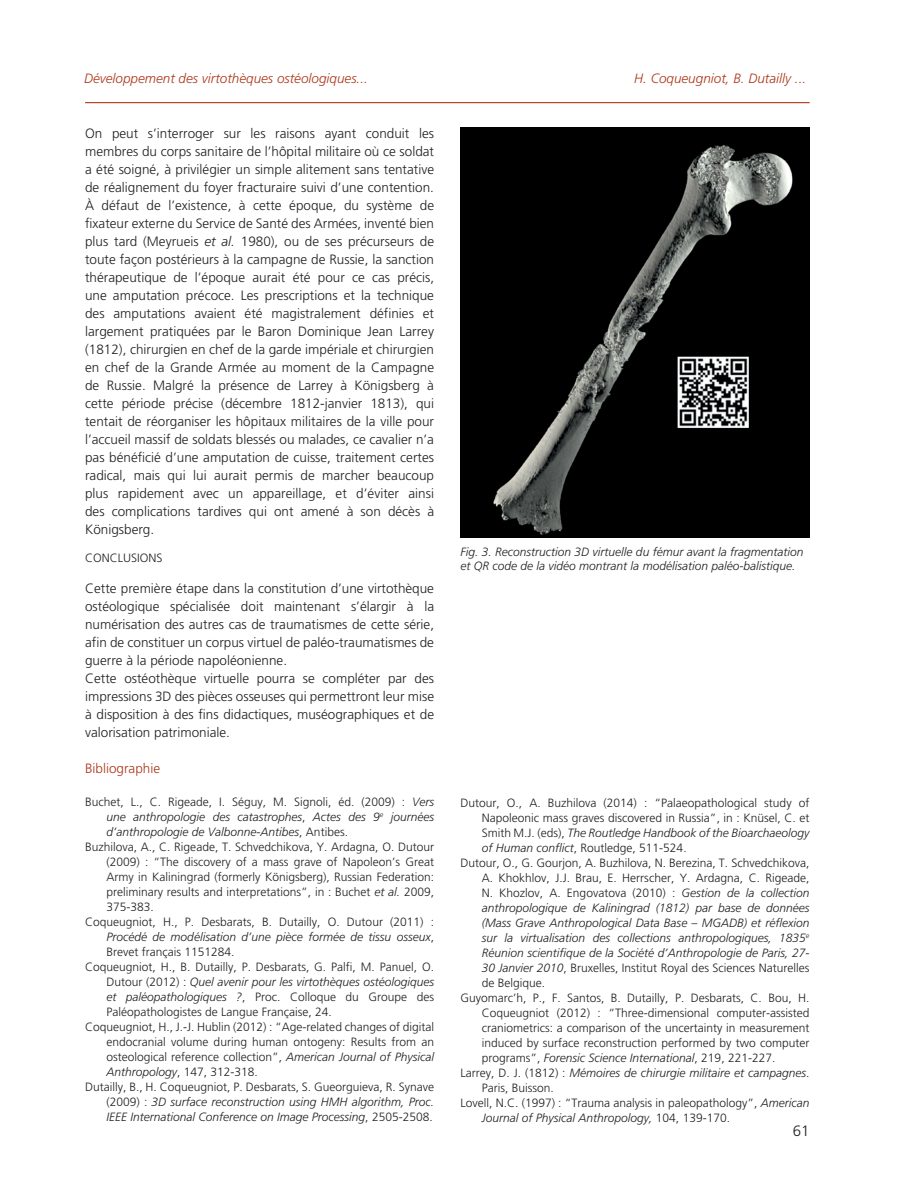
<style>
.page{position:relative;width:915px;height:1191px;background:#fff}
.page>*{position:absolute;margin:0;border:0;box-sizing:border-box;transform-origin:0 0}
.t1{font:300 15px "Frutiger";color:#231f20}
.t2{font:300 13.5px/18px "Frutiger";color:#231f20;text-align:justify}
.t3{font:italic 300 13.5px "Frutiger";color:#ad371a}
.t4{font:300 13.5px "Frutiger";color:#ad371a}
.t5{font:300 12px "Frutiger";color:#231f20}
.t6{font:italic 300 12px/14.4px "Frutiger";color:#231f20}
.s1{font-style:italic}
.s2{font-style:normal}
</style>
<div class="page">
<hr style="left:85px;top:102px;width:724px;height:1px;background:#ad371a">
<img style="left:460px;top:128px;width:349px;height:410px">
<p class="t3" style="left:84px;top:70px;width:285px">Développement des virtothèques ostéologiques...</p>
<p class="t3" style="left:634px;top:70px;width:173px">H. Coqueugniot, B. Dutailly ...</p>
<p class="t2" style="left:85px;top:124px;width:350px">On peut s’interroger sur les raisons ayant conduit les membres du corps sanitaire de l’hôpital militaire où ce soldat a été soigné, à privilégier un simple alitement sans tentative de réalignement du foyer fracturaire suivi d’une contention.<br>À défaut de l’existence, à cette époque, du système de fixateur externe du Service de Santé des Armées, inventé bien plus tard (Meyrueis <span class="s1">et al.</span> 1980), ou de ses précurseurs de toute façon postérieurs à la campagne de Russie, la sanction thérapeutique de l’époque aurait été pour ce cas précis, une amputation précoce. Les prescriptions et la technique des amputations avaient été magistralement définies et largement pratiquées par le Baron Dominique Jean Larrey (1812), chirurgien en chef de la garde impériale et chirurgien en chef de la Grande Armée au moment de la Campagne de Russie. Malgré la présence de Larrey à Königsberg à cette période précise (décembre 1812-janvier 1813), qui tentait de réorganiser les hôpitaux militaires de la ville pour l’accueil massif de soldats blessés ou malades, ce cavalier n’a pas bénéficié d’une amputation de cuisse, traitement certes radical, mais qui lui aurait permis de marcher beaucoup plus rapidement avec un appareillage, et d’éviter ainsi des complications tardives qui ont amené à son décès à Königsberg.</p>
<p class="t5" style="left:85px;top:551px;width:16px">Conclusions</p>
<p class="t2" style="left:85px;top:579px;width:350px;text-align:left">Cette première étape dans la constitution d’une virtothèque ostéologique spécialisée doit maintenant s’élargir à la numérisation des autres cas de traumatismes de cette série, afin de constituer un corpus virtuel de paléo-traumatismes de guerre à la période napoléonienne.<br>Cette ostéothèque virtuelle pourra se compléter par des impressions 3D des pièces osseuses qui permettront leur mise à disposition à des fins didactiques, muséographiques et de valorisation patrimoniale.</p>
<p class="t4" style="left:85px;top:760px;width:77px">Bibliographie</p>
<p class="t5" style="left:85px;top:795px;width:350px">Buchet, L., C. Rigeade, I. Séguy, M. Signoli, éd. (2009) : <span class="s1">Vers</span></p>
<p class="t6" style="left:106px;top:809px;width:329px">une anthropologie des catastrophes<span class="s2">,</span> Actes des 9<sup>e</sup> journées</p>
<p class="t6" style="left:106px;top:824px;width:243px">d’anthropologie de Valbonne-Antibes<span class="s2">, Antibes.</span></p>
<p class="t5" style="left:85px;top:840px;width:350px">Buzhilova, A., C. Rigeade, T. Schvedchikova, Y. Ardagna, O. Dutour</p>
<p class="t5" style="left:106px;top:855px;width:329px">(2009) : “The discovery of a mass grave of Napoleon’s Great</p>
<p class="t5" style="left:106px;top:870px;width:329px">Army in Kaliningrad (formerly Königsberg), Russian Federation:</p>
<p class="t5" style="left:106px;top:885px;width:329px">preliminary results and interpretations”, in : Buchet <span class="s1">et al.</span> 2009,</p>
<p class="t5" style="left:106px;top:900px;width:49px">375-383.</p>
<p class="t5" style="left:85px;top:915px;width:350px">Coqueugniot, H., P. Desbarats, B. Dutailly, O. Dutour (2011) :</p>
<p class="t6" style="left:106px;top:929px;width:329px">Procédé de modélisation d’une pièce formée de tissu osseux<span class="s2">,</span></p>
<p class="t5" style="left:106px;top:945px;width:130px">Brevet français 1151284.</p>
<p class="t5" style="left:85px;top:960px;width:350px">Coqueugniot, H., B. Dutailly, P. Desbarats, G. Palfi, M. Panuel, O.</p>
<p class="t6" style="left:106px;top:974px;width:329px"><span class="s2">Dutour (2012) :</span> Quel avenir pour les virtothèques ostéologiques</p>
<p class="t5" style="left:106px;top:990px;width:329px"><span class="s1">et paléopathologiques ?</span>, Proc. Colloque du Groupe des</p>
<p class="t5" style="left:106px;top:1005px;width:227px">Paléopathologistes de Langue Française, 24.</p>
<p class="t5" style="left:85px;top:1020px;width:350px">Coqueugniot, H., J.-J. Hublin (2012) : “Age-related changes of digital</p>
<p class="t5" style="left:106px;top:1035px;width:329px">endocranial volume during human ontogeny: Results from an</p>
<p class="t5" style="left:106px;top:1050px;width:329px">osteological reference collection”, <span class="s1">American Journal of Physical</span></p>
<p class="t5" style="left:106px;top:1065px;width:153px"><span class="s1">Anthropology</span>, 147, 312-318.</p>
<p class="t5" style="left:85px;top:1080px;width:350px">Dutailly, B., H. Coqueugniot, P. Desbarats, S. Gueorguieva, R. Synave</p>
<p class="t6" style="left:106px;top:1094px;width:329px"><span class="s2">(2009) :</span> 3D surface reconstruction using HMH algorithm, Proc.</p>
<p class="t6" style="left:106px;top:1109px;width:328px">IEEE International Conference on Image Processing<span class="s2">, 2505-2508.</span></p>
<p class="t6" style="left:460px;top:544px;width:344px">Fig. 3. Reconstruction 3D virtuelle du fémur avant la fragmentation et QR code de la vidéo montrant la modélisation paléo-balistique.</p>
<p class="t5" style="left:460px;top:796px;width:350px">Dutour, O., A. Buzhilova (2014) : “Palaeopathological study of</p>
<p class="t5" style="left:481px;top:811px;width:329px">Napoleonic mass graves discovered in Russia”, in : Knüsel, C. et</p>
<p class="t6" style="left:481px;top:825px;width:329px"><span class="s2">Smith M.J. (eds),</span> The Routledge Handbook of the Bioarchaeology</p>
<p class="t5" style="left:481px;top:841px;width:206px"><span class="s1">of Human conflict</span>, Routledge, 511-524.</p>
<p class="t5" style="left:460px;top:856px;width:350px">Dutour, O., G. Gourjon, A. Buzhilova, N. Berezina, T. Schvedchikova,</p>
<p class="t5" style="left:481px;top:871px;width:329px">A. Khokhlov, J.J. Brau, E. Herrscher, Y. Ardagna, C. Rigeade,</p>
<p class="t5" style="left:481px;top:886px;width:329px">N. Khozlov, A. Engovatova (2010) : <span class="s1">Gestion de la collection</span></p>
<p class="t6" style="left:481px;top:900px;width:329px">anthropologique de Kaliningrad (1812) par base de données</p>
<p class="t6" style="left:481px;top:915px;width:329px">(Mass Grave Anthropological Data Base – MGADB) et réflexion</p>
<p class="t6" style="left:481px;top:930px;width:329px">sur la virtualisation des collections anthropologiques, 1835<sup>e</sup></p>
<p class="t6" style="left:481px;top:945px;width:329px">Réunion scientifique de la Société d’Anthropologie de Paris, 27-</p>
<p class="t5" style="left:481px;top:961px;width:329px"><span class="s1">30 Janvier 2010</span>, Bruxelles, Institut Royal des Sciences Naturelles</p>
<p class="t5" style="left:481px;top:976px;width:65px">de Belgique.</p>
<p class="t5" style="left:460px;top:991px;width:350px">Guyomarc’h, P., F. Santos, B. Dutailly, P. Desbarats, C. Bou, H.</p>
<p class="t5" style="left:481px;top:1006px;width:329px">Coqueugniot (2012) : “Three-dimensional computer-assisted</p>
<p class="t5" style="left:481px;top:1021px;width:329px">craniometrics: a comparison of the uncertainty in measurement</p>
<p class="t5" style="left:481px;top:1036px;width:329px">induced by surface reconstruction performed by two computer</p>
<p class="t6" style="left:481px;top:1050px;width:295px"><span class="s2">programs”,</span> Forensic Science International<span class="s2">, 219, 221-227.</span></p>
<p class="t6" style="left:460px;top:1065px;width:350px"><span class="s2">Larrey, D. J. (1812) :</span> Mémoires de chirurgie militaire et campagnes<span class="s2">.</span></p>
<p class="t5" style="left:481px;top:1081px;width:74px">Paris, Buisson.</p>
<p class="t5" style="left:460px;top:1096px;width:350px">Lovell, N.C. (1997) : “Trauma analysis in paleopathology”, <span class="s1">American</span></p>
<p class="t6" style="left:481px;top:1110px;width:250px">Journal of Physical Anthropology, <span class="s2">104, 139-170.</span></p>
<p class="t1" style="left:792px;top:1122px;width:18px">61</p>
</div>
